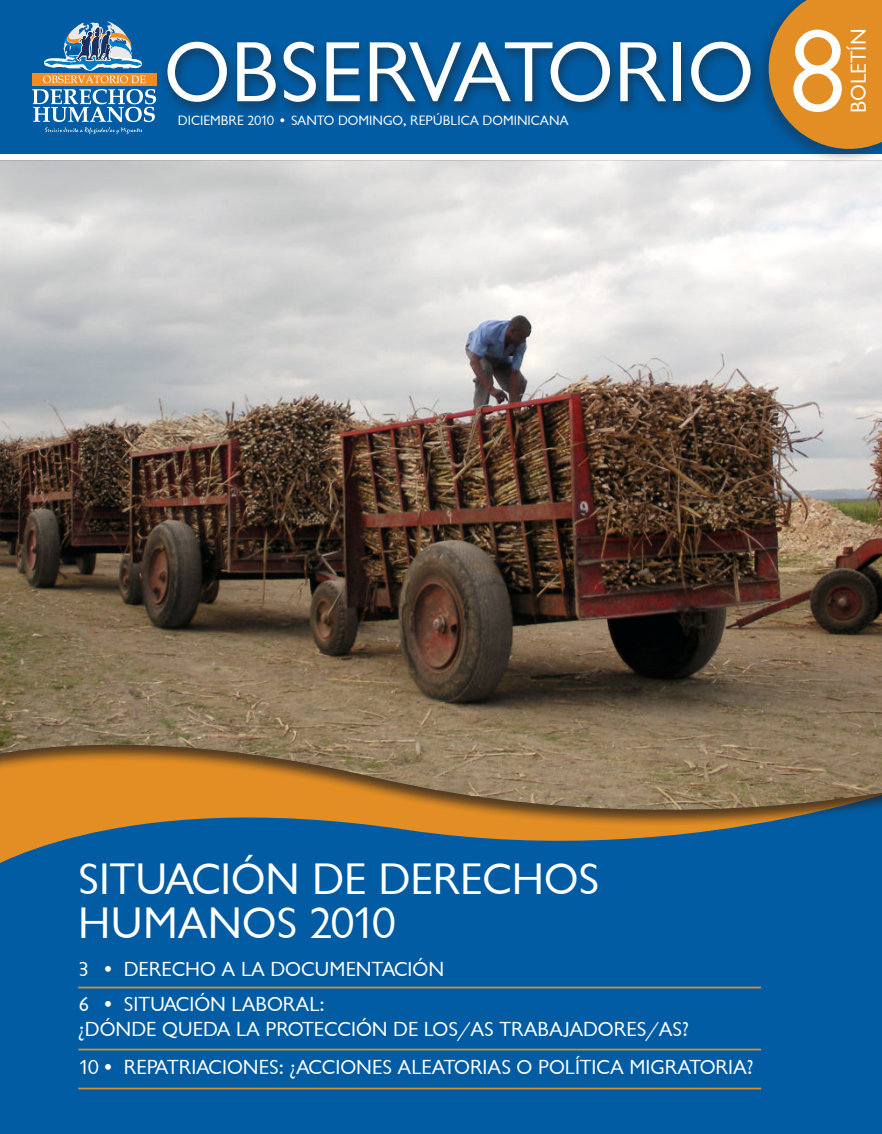
<style>
.page{position:relative;width:882px;height:1134px;background:#fff}
.page>*{position:absolute;margin:0;border:0;box-sizing:border-box;transform-origin:0 0}
.t1{font:121.27px "Garrison Sans";color:#fff}
.t2{font:88.2px "Garrison Sans";color:#fff}
.t3{font:45.5px/43.8px "Garrison Sans";color:#fff}
.t4{font:22.22px "Garrison Sans";color:#fff}
.t5{font:21px/35.5px "Garrison Sans";color:#fff}
.t6{font:14px "Garrison Sans";color:#fff}
</style>
<div class="page">
<div style="left:0;top:624px;width:882px;height:510px;background:#015ca3"></div>
<svg style="left:0;top:833px;width:692px;height:30px"></svg>
<svg style="left:0;top:810px;width:858px;height:23px;fill:#de8b25"></svg>
<img style="left:0;top:160px;width:882px;height:650px">
<div style="left:0;top:0;width:882px;height:154px;background:#015ca3"></div>
<hr style="left:78px;top:1088px;width:683px;height:1px;background:#e28e25">
<hr style="left:78px;top:1049px;width:683px;height:1px;background:#e28e25">
<hr style="left:78px;top:987px;width:683px;height:1px;background:#e28e25">
<div style="left:160px;top:37px;width:602px;height:79px;background:#231f20;opacity:.57"></div>
<div style="left:754px;top:0;width:128px;height:164px;background:#231f20;opacity:.33"></div>
<svg style="left:769px;top:0;width:113px;height:149px;background:#c58633"></svg>
<svg style="left:32px;top:83px;width:124px;height:3px"></svg>
<svg style="left:32px;top:89px;width:124px;height:45px"></svg>
<svg style="left:32px;top:21px;width:130px;height:62px"></svg>
<h2 class="t2" style="left:164px;top:25px;width:592px">OBSERVATORIO</h2>
<p class="t6" style="left:178px;top:112px;width:392px">DICIEMBRE 2010 • SANTO DOMINGO, REPÚBLICA DOMINICANA</p>
<h1 class="t1" style="left:785px;top:29px;width:66px">8</h1>
<p class="t4" style="left:847px;top:113px;width:86px;rotate:-90deg">BOLETÍN</p>
<h3 class="t3" style="left:78px;top:863px;width:523px">SITUACIÓN DE DERECHOS<br>HUMANOS 2010</h3>
<p class="t5" style="left:78px;top:951px;width:367px">3 • DERECHO A LA DOCUMENTACIÓN<br>6 • SITUACIÓN LABORAL:</p>
<p class="t5" style="left:78px;top:1011px;width:677px;line-height:37.4px">¿DÓNDE QUEDA LA PROTECCIÓN DE LOS/AS TRABAJADORES/AS?<br>10 • REPATRIACIONES: ¿ACCIONES ALEATORIAS O POLÍTICA MIGRATORIA?</p>
</div>
